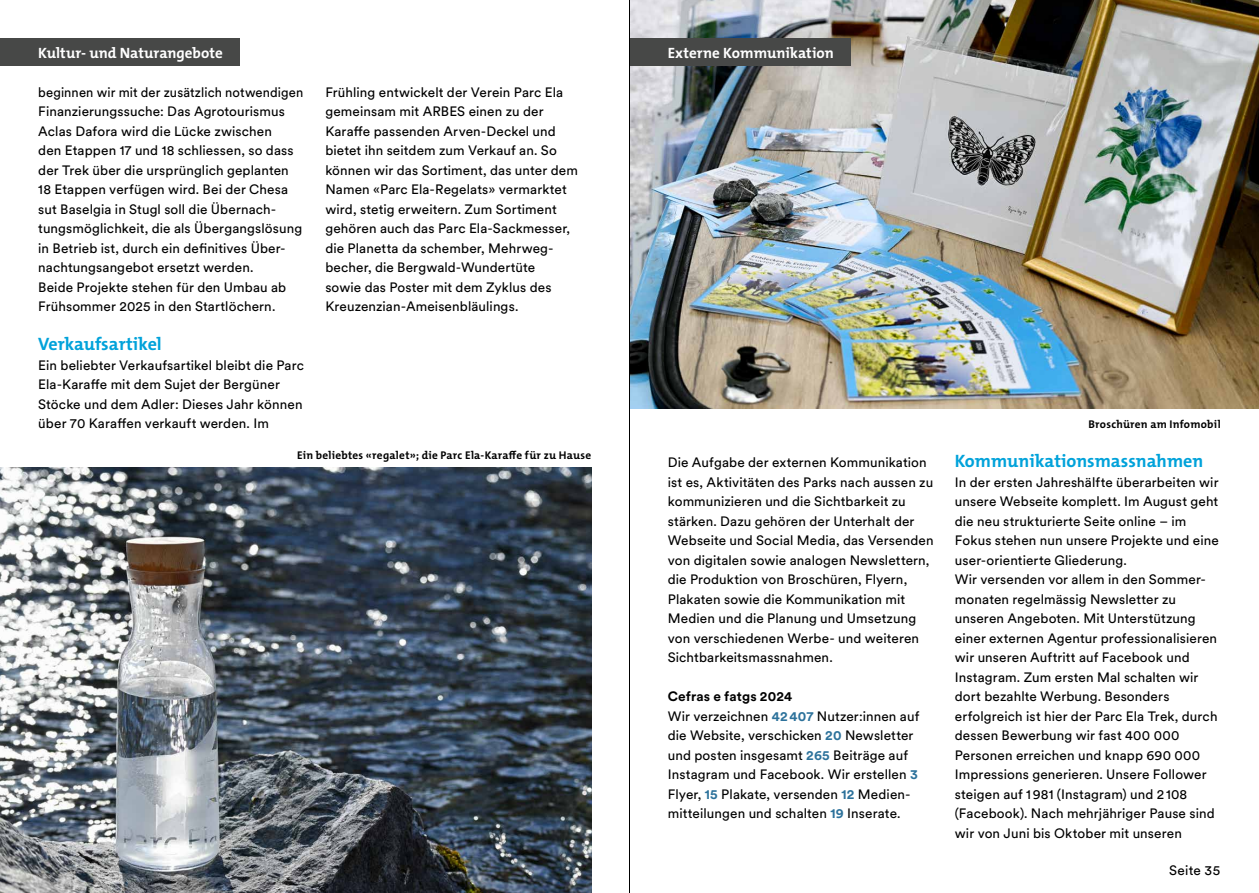
<style>
.page{position:relative;width:1259px;height:893px;background:#fff}
.page>*{position:absolute;margin:0;border:0;box-sizing:border-box;transform-origin:0 0}
.t1{font:700 18px "The Mix B W7";color:#00a2da}
.t2{font:700 15px "The Mix B W7";color:#fff}
.t3{font:13.5px/19.5px "Circulargraubuenden";letter-spacing:.01em;color:#000}
.t4{font:13.5px/19.5px "Circulargraubuenden";letter-spacing:.01em;color:#000;scale:.96 1}
.t5{font:700 11.25px "The Mix B W7";letter-spacing:.02em;color:#000}
.s1{font-weight:700}
.s2{font-weight:700;color:#2d729b}
</style>
<div class="page">
<img style="left:630px;top:0;width:629px;height:409px">
<div style="left:0;top:38px;width:240px;height:28px;background:#474847"></div>
<div style="left:629px;top:38px;width:222px;height:28px;background:#474847"></div>
<img style="left:0;top:467px;width:591px;height:426px">
<hr style="left:629px;top:0;width:1px;height:893px;background:#000">
<p class="t2" style="left:38px;top:43px;width:186px">Kultur- und Naturangebote</p>
<p class="t2" style="left:668px;top:43px;width:168px">Externe Kommunikation</p>
<p class="t4" style="left:38px;top:82px;width:278px">beginnen wir mit der zusätzlich notwendigen Finanzierungssuche: Das Agrotourismus Aclas Dafora wird die Lücke zwischen<br>den Etappen 17 und 18 schliessen, so dass der Trek über die ursprünglich geplanten 18 Etappen verfügen wird. Bei der Chesa sut Baselgia in Stugl soll die Übernach&shy;tungsmöglichkeit, die als Übergangslösung in Betrieb ist, durch ein definitives Über&shy;nachtungsangebot ersetzt werden.<br>Beide Projekte stehen für den Umbau ab Frühsommer 2025 in den Startlöchern.</p>
<h1 class="t1" style="left:38px;top:333px;width:125px">Verkaufsartikel</h1>
<p class="t3" style="left:38px;top:355px;width:267px">Ein beliebter Verkaufsartikel bleibt die Parc Ela-Karaffe mit dem Sujet der Bergüner Stöcke und dem Adler: Dieses Jahr können über 70 Karaffen verkauft werden. Im</p>
<p class="t3" style="left:325px;top:82px;width:254px">Frühling entwickelt der Verein Parc Ela gemeinsam mit ARBES einen zu der Karaffe passenden Arven-Deckel und bietet ihn seitdem zum Verkauf an. So können wir das Sortiment, das unter dem Namen «Parc Ela-Regelats» vermarktet wird, stetig erweitern. Zum Sortiment gehören auch das Parc Ela-Sackmesser, die Planetta da schember, Mehrweg&shy;becher, die Bergwald-Wundertüte<br>sowie das Poster mit dem Zyklus des Kreuzenzian-Ameisenbläulings.</p>
<p class="t5" style="left:297px;top:448px;width:295px">Ein beliebtes «regalet»; die Parc Ela-Karaffe für zu Hause</p>
<p class="t3" style="left:668px;top:452px;width:267px">Die Aufgabe der externen Kommunikation ist es, Aktivitäten des Parks nach aussen zu kommunizieren und die Sichtbarkeit zu stärken. Dazu gehören der Unterhalt der Webseite und Social Media, das Versenden von digitalen sowie analogen Newslettern, die Produktion von Broschüren, Flyern, Plakaten sowie die Kommunikation mit Medien und die Planung und Umsetzung von verschiedenen Werbe- und weiteren Sichtbarkeitsmassnahmen.</p>
<p class="t3" style="left:668px;top:686px;width:253px"><span class="s1">Cefras e fatgs 2024<br></span>Wir verzeichnen <span class="s2">42407</span> Nutzer:innen auf die Website, verschicken <span class="s2">20</span> Newsletter und posten insgesamt <span class="s2">265</span> Beiträge auf Instagram und Facebook. Wir erstellen <span class="s2">3<br></span>Flyer, <span class="s2">15</span> Plakate, versenden <span class="s2">12</span> Medien&shy;mitteilungen und schalten <span class="s2">19</span> Inserate.</p>
<p class="t5" style="left:1088px;top:417px;width:134px">Broschüren am Infomobil</p>
<h1 class="t1" style="left:955px;top:450px;width:250px">Kommunikationsmassnahmen</h1>
<p class="t3" style="left:955px;top:472px;width:265px">In der ersten Jahreshälfte überarbeiten wir unsere Webseite komplett. Im August geht die neu strukturierte Seite online – im Fokus stehen nun unsere Projekte und eine user-orientierte Gliederung.<br>Wir versenden vor allem in den Sommer&shy;monaten regelmässig Newsletter zu unseren Angeboten. Mit Unterstützung einer externen Agentur professionalisieren wir unseren Auftritt auf Facebook und Instagram. Zum ersten Mal schalten wir dort bezahlte Werbung. Besonders erfolgreich ist hier der Parc Ela Trek, durch dessen Bewerbung wir fast 400 000<br>Personen erreichen und knapp 690 000<br>Impressions generieren. Unsere Follower steigen auf 1981 (Instagram) und 2108 (Facebook). Nach mehrjähriger Pause sind wir von Juni bis Oktober mit unseren</p>
<p class="t3" style="left:1169px;top:860px;width:53px">Seite 35</p>
</div>
